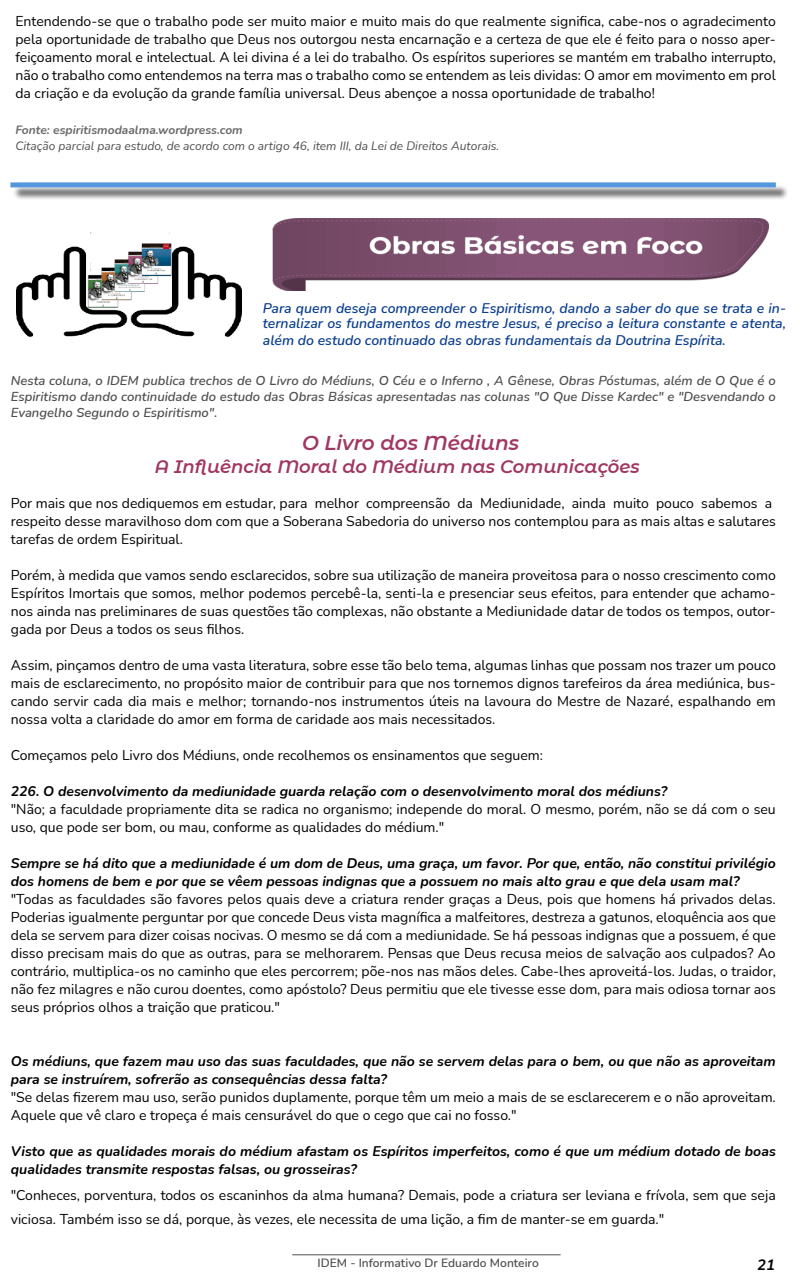
<style>
.page{position:relative;width:800px;height:1280px;background:#fff}
.page>*{position:absolute;margin:0;border:0;box-sizing:border-box;transform-origin:0 0}
.t1{font:italic 600 20px "Montserrat Alternates";color:#a03763}
.t2{font:italic 600 18px "Montserrat Alternates";color:#a03763}
.t3{font:italic 700 15px "Nunito";color:#000}
.t4{font:14px/18px "Nunito";color:#000;text-align:justify}
.t5{font:italic 700 14px/18px "Nunito";color:#000}
.t6{font:italic 600 14px/15px "Nunito";color:#0b3e8f}
.t7{font:italic 600 13px/16px "Nunito";color:#4f4f4f;text-align:justify}
.t8{font:italic 12px "Nunito";color:#4f4f4f}
.t9{font:italic 700 12px "Nunito";color:#696969}
.t10{font:600 12px "Nunito";color:#4f4f4f}
</style>
<div class="page">
<hr style="left:292px;top:1254px;width:269px;height:1px;background:#4f4f4f">
<div style="left:12px;top:184px;width:777px;height:16px;background:#000;opacity:.75"></div>
<div style="left:10px;top:182px;width:766px;height:5px;background:#5397dd"></div>
<img style="left:272px;top:218px;width:497px;height:72px">
<img style="left:16px;top:232px;width:226px;height:105px">
<p class="t4" style="left:15px;top:11px;width:762px">Entendendo-se que o trabalho pode ser muito maior e muito mais do que realmente significa, cabe-nos o agradecimento pela oportunidade de trabalho que Deus nos outorgou nesta encarnação e a certeza de que ele é feito para o nosso aper&shy;feiçoamento moral e intelectual. A lei divina é a lei do trabalho. Os espíritos superiores se mantém em trabalho interrupto, não o trabalho como entendemos na terra mas o trabalho como se entendem as leis dividas: O amor em movimento em prol da criação e da evolução da grande família universal. Deus abençoe a nossa oportunidade de trabalho!</p>
<p class="t9" style="left:15px;top:121px;width:229px">Fonte: espiritismodaalma.wordpress.com</p>
<p class="t8" style="left:15px;top:137px;width:485px">Citação parcial para estudo, de acordo com o artigo 46, item III, da Lei de Direitos Autorais.</p>
<p class="t6" style="left:263px;top:300px;width:525px">Para quem deseja compreender o Espiritismo, dando a saber do que se trata e in&shy;ternalizar os fundamentos do mestre Jesus, é preciso a leitura constante e atenta,</p>
<p class="t6" style="left:263px;top:332px;width:465px">além do estudo continuado das obras fundamentais da Doutrina Espírita.</p>
<p class="t7" style="left:11px;top:372px;width:767px">Nesta coluna, o IDEM publica trechos de O Livro do Médiuns, O Céu e o Inferno , A Gênese, Obras Póstumas, além de O Que é o Espiritismo dando continuidade do estudo das Obras Básicas apresentadas nas colunas "O Que Disse Kardec" e "Desvendando o Evangelho Segundo o Espiritismo".</p>
<h1 class="t1" style="left:302px;top:428px;width:218px">O Livro dos Médiuns</h1>
<p class="t2" style="left:155px;top:454px;width:487px">A Influência Moral do Médium nas Comunicações</p>
<p class="t4" style="left:11px;top:494px;width:767px;text-align:left">Por mais que nos dediquemos em estudar, para melhor compreensão da Mediunidade, ainda muito pouco sabemos a respeito desse maravilhoso dom com que a Soberana Sabedoria do universo nos contemplou para as mais altas e salutares tarefas de ordem Espiritual.</p>
<p class="t4" style="left:11px;top:566px;width:767px">Porém, à medida que vamos sendo esclarecidos, sobre sua utilização de maneira proveitosa para o nosso crescimento como Espíritos Imortais que somos, melhor podemos percebê-la, senti-la e presenciar seus efeitos, para entender que achamo&shy;nos ainda nas preliminares de suas questões tão complexas, não obstante a Mediunidade datar de todos os tempos, outor&shy;gada por Deus a todos os seus filhos.</p>
<p class="t4" style="left:11px;top:656px;width:767px">Assim, pinçamos dentro de uma vasta literatura, sobre esse tão belo tema, algumas linhas que possam nos trazer um pouco mais de esclarecimento, no propósito maior de contribuir para que nos tornemos dignos tarefeiros da área mediúnica, bus&shy;cando servir cada dia mais e melhor; tornando-nos instrumentos úteis na lavoura do Mestre de Nazaré, espalhando em nossa volta a claridade do amor em forma de caridade aos mais necessitados.</p>
<p class="t4" style="left:11px;top:746px;width:534px">Começamos pelo Livro dos Médiuns, onde recolhemos os ensinamentos que seguem:</p>
<p class="t5" style="left:11px;top:782px;width:658px">226. O desenvolvimento da mediunidade guarda relação com o desenvolvimento moral dos médiuns?</p>
<p class="t4" style="left:11px;top:800px;width:767px">"Não; a faculdade propriamente dita se radica no organismo; independe do moral. O mesmo, porém, não se dá com o seu uso, que pode ser bom, ou mau, conforme as qualidades do médium."</p>
<p class="t5" style="left:11px;top:854px;width:767px">Sempre se há dito que a mediunidade é um dom de Deus, uma graça, um favor. Por que, então, não constitui privilégio dos homens de bem e por que se vêem pessoas indignas que a possuem no mais alto grau e que dela usam mal?</p>
<p class="t4" style="left:11px;top:890px;width:767px">"Todas as faculdades são favores pelos quais deve a criatura render graças a Deus, pois que homens há privados delas.<br>Poderias igualmente perguntar por que concede Deus vista magnífica a malfeitores, destreza a gatunos, eloquência aos que dela se servem para dizer coisas nocivas. O mesmo se dá com a mediunidade. Se há pessoas indignas que a possuem, é que disso precisam mais do que as outras, para se melhorarem. Pensas que Deus recusa meios de salvação aos culpados? Ao contrário, multiplica-os no caminho que eles percorrem; põe-nos nas mãos deles. Cabe-lhes aproveitá-los. Judas, o traidor, não fez milagres e não curou doentes, como apóstolo? Deus permitiu que ele tivesse esse dom, para mais odiosa tornar aos seus próprios olhos a traição que praticou."</p>
<p class="t5" style="left:11px;top:1052px;width:767px">Os médiuns, que fazem mau uso das suas faculdades, que não se servem delas para o bem, ou que não as aproveitam para se instruírem, sofrerão as consequências dessa falta?</p>
<p class="t4" style="left:11px;top:1088px;width:767px">"Se delas fizerem mau uso, serão punidos duplamente, porque têm um meio a mais de se esclarecerem e o não aproveitam.<br>Aquele que vê claro e tropeça é mais censurável do que o cego que cai no fosso."</p>
<p class="t5" style="left:11px;top:1142px;width:767px">Visto que as qualidades morais do médium afastam os Espíritos imperfeitos, como é que um médium dotado de boas qualidades transmite respostas falsas, ou grosseiras?</p>
<p class="t4" style="left:11px;top:1183px;width:766px;line-height:24px">"Conheces, porventura, todos os escaninhos da alma humana? Demais, pode a criatura ser leviana e frívola, sem que seja viciosa. Também isso se dá, porque, às vezes, ele necessita de uma lição, a fim de manter-se em guarda."</p>
<p class="t10" style="left:318px;top:1255px;width:223px">IDEM - Informativo Dr Eduardo Monteiro</p>
<p class="t3" style="left:757px;top:1254px;width:19px">21</p>
</div>
